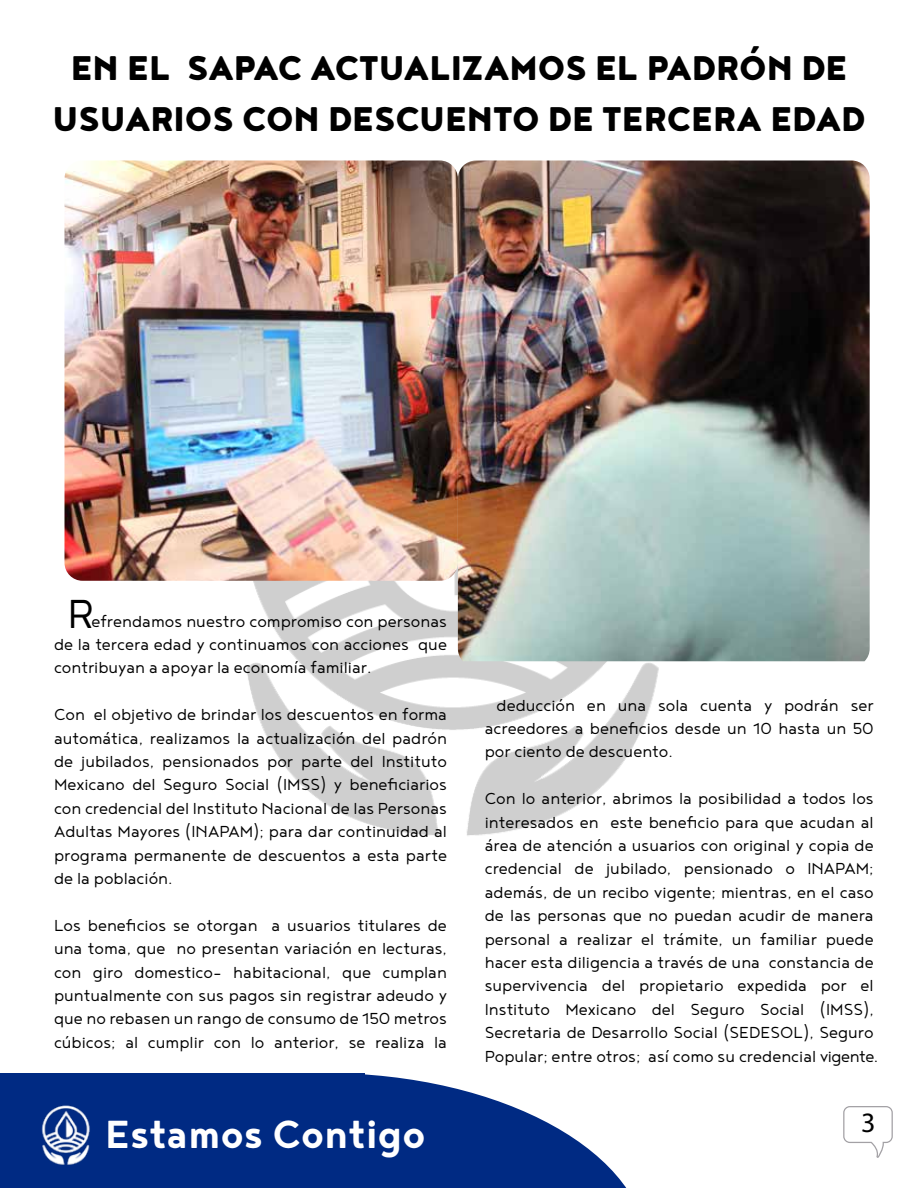
<style>
.page{position:relative;width:918px;height:1188px;background:#fff}
.page>*{position:absolute;margin:0;border:0;box-sizing:border-box;transform-origin:0 0}
.t1{font:300 49.5px "Noyh";color:#000}
.t2{font:700 48px "Noyh";color:#fff}
.t3{font:900 42px/50.4px "Noyh";color:#000;text-align:center}
.t4{font:28.05px "Myriad Pro";color:#000}
.t5{font:300 19.5px/23.4px "Noyh";color:#000;text-align:justify}
</style>
<div class="page">
<img style="left:246px;top:581px;width:580px;height:255px">
<svg style="left:843px;top:1106px;width:50px;height:52px"></svg>
<svg style="left:364px;top:1074px;width:263px;height:114px;fill:#002a83"></svg>
<div style="left:0;top:1074px;width:364px;height:114px;background:#002a83"></div>
<img style="left:41px;top:1105px;width:49px;height:60px">
<img style="left:458px;top:160px;width:412px;height:501px">
<img style="left:64px;top:160px;width:394px;height:421px">
<h3 class="t3" style="left:53px;top:42px;width:814px">EN EL SAPAC ACTUALIZAMOS EL PADRÓN DE<br>USUARIOS CON DESCUENTO DE TERCERA EDAD</h3>
<h1 class="t1" style="left:68px;top:587px;width:28px">R</h1>
<p class="t5" style="left:54px;top:632px;width:395px">de la tercera edad y continuamos con acciones que contribuyan a apoyar la economía familiar.</p>
<p class="t5" style="left:54px;top:702px;width:395px">Con el objetivo de brindar los descuentos en forma automática, realizamos la actualización del padrón de jubilados, pensionados por parte del Instituto Mexicano del Seguro Social (IMSS) y beneficiarios con credencial del Instituto Nacional de las Personas Adultas Mayores (INAPAM); para dar continuidad al programa permanente de descuentos a esta parte de la población.</p>
<p class="t5" style="left:54px;top:913px;width:395px">Los beneficios se otorgan a usuarios titulares de una toma, que no presentan variación en lecturas, con giro domestico- habitacional, que cumplan puntualmente con sus pagos sin registrar adeudo y que no rebasen un rango de consumo de 150 metros cúbicos; al cumplir con lo anterior, se realiza la</p>
<p class="t5" style="left:91px;top:609px;width:357px">efrendamos nuestro compromiso con personas</p>
<h2 class="t2" style="left:31px;top:1105px;width:322px">Estamos Contigo</h2>
<h2 class="t2" style="left:105px;top:1107px;width:322px">Estamos Contigo</h2>
<p class="t5" style="left:485px;top:693px;width:391px;text-indent:12px">deducción en una sola cuenta y podrán ser acreedores a beneficios desde un 10 hasta un 50 por ciento de descuento.</p>
<p class="t5" style="left:485px;top:786px;width:395px;text-align:left">Con lo anterior, abrimos la posibilidad a todos los interesados en este beneficio para que acudan al área de atención a usuarios con original y copia de credencial de jubilado, pensionado o INAPAM; además, de un recibo vigente; mientras, en el caso de las personas que no puedan acudir de manera personal a realizar el trámite, un familiar puede hacer esta diligencia a través de una constancia de supervivencia del propietario expedida por el Instituto Mexicano del Seguro Social (IMSS), Secretaria de Desarrollo Social (SEDESOL), Seguro Popular; entre otros; así como su credencial vigente.</p>
<h3 class="t4" style="left:861px;top:1105px;width:16px">3</h3>
</div>
